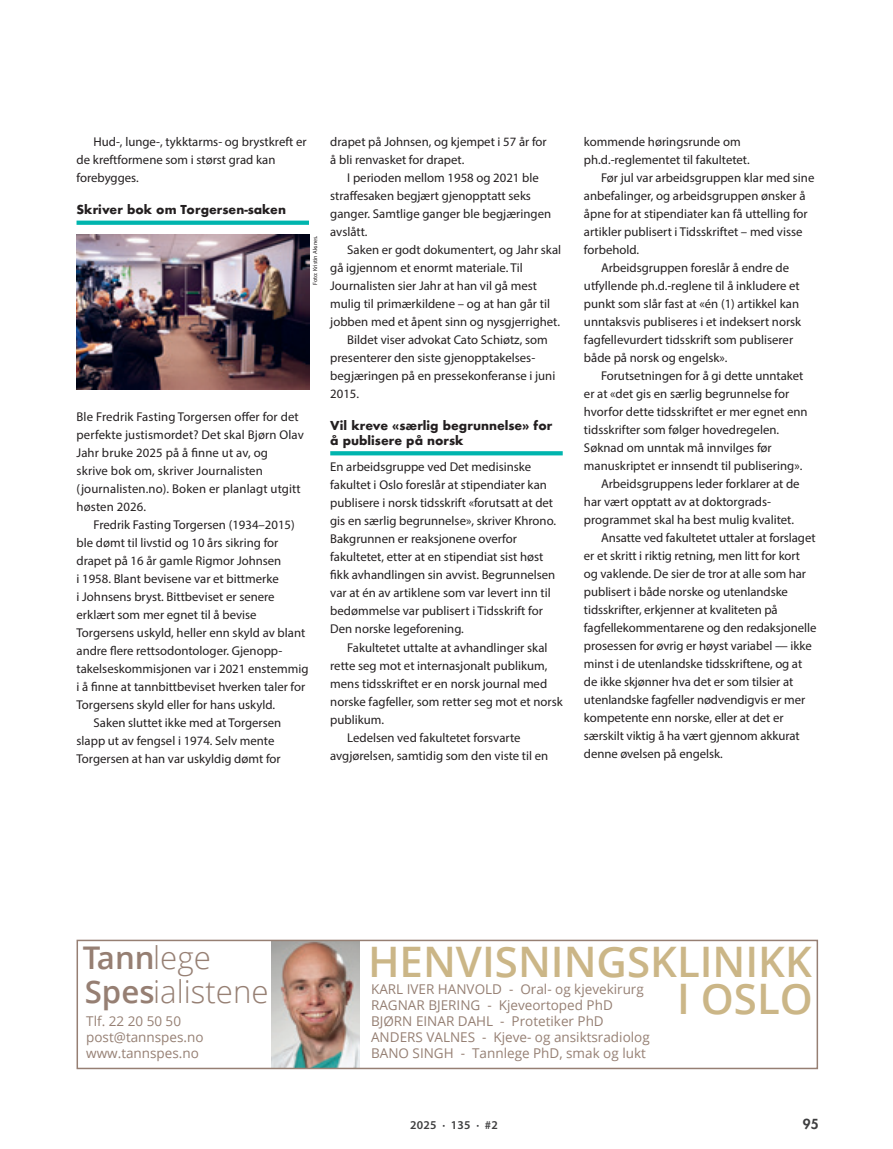
<style>
.page{position:relative;width:893px;height:1149px;background:#fff}
.page>*{position:absolute;margin:0;border:0;box-sizing:border-box;transform-origin:0 0}
.t1{font:600 42px/36.5px "Open Sans";color:#cbb687;text-align:right}
.t2{font:300 31.2px/34.2px "Open Sans";color:#967f73}
.t3{font:13.5px/16.2px "Open Sans";color:#968074}
.t4{font:800 13.5px "Futura Std";color:#3e3e3f}
.t5{font:12.75px/18px "Myriad Pro";color:#231f20}
.t6{font:700 12px/14.4px "Futura";color:#231f20}
.t7{font:600 12px "Myriad Pro";letter-spacing:.02em;color:#3e3e3f}
.t8{font:6px "Myriad Pro";color:#231f20}
.s1{font-weight:600}
</style>
<div class="page">
<div style="left:77px;top:220px;width:232px;height:5px;background:#00b5ae"></div>
<img style="left:77px;top:234px;width:232px;height:155px">
<svg style="left:330px;top:451px;width:233px;height:4px"></svg>
<img style="left:271px;top:942px;width:88px;height:123px">
<div style="left:77px;top:939px;width:741px;height:129px;border:2px solid #967f73"></div>
<p class="t5" style="left:77px;top:132px;width:232px;text-indent:17px">Hud-, lunge-, tykktarms- og brystkreft er de kreftformene som i størst grad kan forebygges.</p>
<p class="t6" style="left:77px;top:202px;width:211px">Skriver bok om Torgersen-saken</p>
<p class="t8" style="left:311px;top:285px;width:51px;rotate:-90deg">Foto: Kristin Aksnes.</p>
<p class="t5" style="left:77px;top:407px;width:229px">Ble Fredrik Fasting Torgersen offer for det perfekte justismordet? Det skal Bjørn Olav Jahr bruke 2025 på å finne ut av, og<br>skrive bok om, skriver Journalisten (journalisten.no). Boken er planlagt utgitt høsten 2026.</p>
<p class="t5" style="left:94px;top:515px;width:203px">Fredrik Fasting Torgersen (1934–2015)</p>
<p class="t5" style="left:77px;top:533px;width:203px">ble dømt til livstid og 10 års sikring for</p>
<p class="t5" style="left:77px;top:551px;width:206px">drapet på 16 år gamle Rigmor Johnsen</p>
<p class="t5" style="left:77px;top:569px;width:204px">i 1958. Blant bevisene var et bittmerke</p>
<p class="t5" style="left:77px;top:587px;width:200px">i Johnsens bryst. Bittbeviset er senere</p>
<p class="t5" style="left:77px;top:605px;width:182px">erklært som mer egnet til å bevise</p>
<p class="t5" style="left:77px;top:623px;width:230px">Torgersens uskyld, heller enn skyld av blant</p>
<p class="t5" style="left:77px;top:641px;width:207px">andre flere rettsodontologer. Gjenopp-</p>
<p class="t5" style="left:77px;top:659px;width:233px">takelseskommisjonen var i 2021 enstemmig</p>
<p class="t5" style="left:77px;top:677px;width:230px">i å finne at tannbittbeviset hverken taler for</p>
<p class="t5" style="left:77px;top:695px;width:200px">Torgersens skyld eller for hans uskyld.</p>
<p class="t5" style="left:94px;top:713px;width:189px">Saken sluttet ikke med at Torgersen</p>
<p class="t5" style="left:77px;top:731px;width:199px">slapp ut av fengsel i 1974. Selv mente</p>
<p class="t5" style="left:77px;top:749px;width:206px">Torgersen at han var uskyldig dømt for</p>
<p class="t5" style="left:330px;top:132px;width:218px">drapet på Johnsen, og kjempet i 57 år for å bli renvasket for drapet.</p>
<p class="t5" style="left:330px;top:168px;width:222px;text-indent:17px">I perioden mellom 1958 og 2021 ble straffesaken begjært gjenopptatt seks ganger. Samtlige ganger ble begjæringen avslått.</p>
<p class="t5" style="left:347px;top:240px;width:215px">Saken er godt dokumentert, og Jahr skal</p>
<p class="t5" style="left:330px;top:258px;width:194px">gå igjennom et enormt materiale. Til</p>
<p class="t5" style="left:330px;top:276px;width:208px">Journalisten sier Jahr at han vil gå mest</p>
<p class="t5" style="left:330px;top:294px;width:221px">mulig til primærkildene – og at han går til</p>
<p class="t5" style="left:330px;top:312px;width:231px">jobben med et åpent sinn og nysgjerrighet.</p>
<p class="t5" style="left:347px;top:330px;width:202px">Bildet viser advokat Cato Schiøtz, som</p>
<p class="t5" style="left:330px;top:348px;width:206px">presenterer den siste gjenopptakelses-</p>
<p class="t5" style="left:330px;top:366px;width:227px">begjæringen på en pressekonferanse i juni</p>
<p class="t5" style="left:330px;top:384px;width:30px">2015.</p>
<p class="t6" style="left:330px;top:418px;width:224px">Vil kreve «særlig begrunnelse» for å publisere på norsk</p>
<p class="t5" style="left:330px;top:457px;width:227px">En arbeidsgruppe ved Det medisinske fakultet i Oslo foreslår at stipendiater kan publisere i norsk tidsskrift «forutsatt at det gis en særlig begrunnelse», skriver Khrono.<br>Bakgrunnen er reaksjonene overfor fakultetet, etter at en stipendiat sist høst fikk avhandlingen sin avvist. Begrunnelsen var at én av artiklene som var levert inn til bedømmelse var publisert i Tidsskrift for Den norske legeforening.</p>
<p class="t5" style="left:347px;top:637px;width:202px">Fakultetet uttalte at avhandlinger skal</p>
<p class="t5" style="left:330px;top:655px;width:219px">rette seg mot et internasjonalt publikum,</p>
<p class="t5" style="left:330px;top:673px;width:218px">mens tidsskriftet er en norsk journal med</p>
<p class="t5" style="left:330px;top:691px;width:234px">norske fagfeller, som retter seg mot et norsk</p>
<p class="t5" style="left:330px;top:709px;width:55px">publikum.</p>
<p class="t5" style="left:347px;top:727px;width:175px">Ledelsen ved fakultetet forsvarte</p>
<p class="t5" style="left:330px;top:746px;width:220px">avgjørelsen, samtidig som den viste til en</p>
<p class="t5" style="left:584px;top:132px;width:158px">kommende høringsrunde om</p>
<p class="t5" style="left:584px;top:150px;width:167px">ph.d.-reglementet til fakultetet.</p>
<p class="t5" style="left:601px;top:168px;width:215px">Før jul var arbeidsgruppen klar med sine</p>
<p class="t5" style="left:584px;top:186px;width:223px">anbefalinger, og arbeidsgruppen ønsker å</p>
<p class="t5" style="left:584px;top:204px;width:225px">åpne for at stipendiater kan få uttelling for</p>
<p class="t5" style="left:584px;top:222px;width:220px">artikler publisert i Tidsskriftet – med visse</p>
<p class="t5" style="left:584px;top:240px;width:57px">forbehold.</p>
<p class="t5" style="left:601px;top:258px;width:190px">Arbeidsgruppen foreslår å endre de</p>
<p class="t5" style="left:584px;top:276px;width:217px">utfyllende ph.d.-reglene til å inkludere et</p>
<p class="t5" style="left:584px;top:294px;width:217px">punkt som slår fast at «én (1) artikkel kan</p>
<p class="t5" style="left:584px;top:312px;width:219px">unntaksvis publiseres i et indeksert norsk</p>
<p class="t5" style="left:584px;top:330px;width:211px">fagfellevurdert tidsskrift som publiserer</p>
<p class="t5" style="left:584px;top:348px;width:145px">både på norsk og engelsk».</p>
<p class="t5" style="left:601px;top:366px;width:204px">Forutsetningen for å gi dette unntaket</p>
<p class="t5" style="left:584px;top:384px;width:207px">er at «det gis en særlig begrunnelse for</p>
<p class="t5" style="left:584px;top:402px;width:225px">hvorfor dette tidsskriftet er mer egnet enn</p>
<p class="t5" style="left:584px;top:420px;width:197px">tidsskrifter som følger hovedregelen.</p>
<p class="t5" style="left:584px;top:438px;width:189px">Søknad om unntak må innvilges før</p>
<p class="t5" style="left:584px;top:456px;width:220px">manuskriptet er innsendt til publisering».</p>
<p class="t5" style="left:601px;top:474px;width:200px">Arbeidsgruppens leder forklarer at de</p>
<p class="t5" style="left:584px;top:492px;width:188px">har vært opptatt av at doktorgrads-</p>
<p class="t5" style="left:584px;top:510px;width:212px">programmet skal ha best mulig kvalitet.</p>
<p class="t5" style="left:601px;top:528px;width:216px">Ansatte ved fakultetet uttaler at forslaget</p>
<p class="t5" style="left:584px;top:546px;width:218px">er et skritt i riktig retning, men litt for kort</p>
<p class="t5" style="left:584px;top:564px;width:224px">og vaklende. De sier de tror at alle som har</p>
<p class="t5" style="left:584px;top:582px;width:206px">publisert i både norske og utenlandske</p>
<p class="t5" style="left:584px;top:600px;width:195px">tidsskrifter, erkjenner at kvaliteten på</p>
<p class="t5" style="left:584px;top:618px;width:234px">fagfellekommentarene og den redaksjonelle</p>
<p class="t5" style="left:584px;top:636px;width:229px">prosessen for øvrig er høyst variabel — ikke</p>
<p class="t5" style="left:584px;top:654px;width:220px">minst i de utenlandske tidsskriftene, og at</p>
<p class="t5" style="left:584px;top:672px;width:211px">de ikke skjønner hva det er som tilsier at</p>
<p class="t5" style="left:584px;top:690px;width:223px">utenlandske fagfeller nødvendigvis er mer</p>
<p class="t5" style="left:584px;top:708px;width:201px">kompetente enn norske, eller at det er</p>
<p class="t5" style="left:584px;top:726px;width:217px">særskilt viktig å ha vært gjennom akkurat</p>
<p class="t5" style="left:584px;top:744px;width:140px">denne øvelsen på engelsk.</p>
<h2 class="t2" style="left:83px;top:939px;width:187px"><span class="s1">T ann</span>lege<br><span class="s1">Spes</span>ialistene</h2>
<p class="t3" style="left:86px;top:1012px;width:119px">Tlf. 22 20 50 50 post@tannspes.no www.tannspes.no</p>
<h1 class="t1" style="left:368px;top:942px;width:446px">HENVISNINGSKLINIKK<br>I OSLO</h1>
<p class="t3" style="left:371px;top:979px;width:280px">KARL IVER HANVOLD - Oral- og kjevekirurg RAGNAR BJERING - Kjeveortoped PhD BJØRN EINAR DAHL - Protetiker PhD ANDERS VALNES - Kjeve- og ansiktsradiolog BANO SINGH - Tannlege PhD, smak og lukt</p>
<p class="t7" style="left:410px;top:1117px;width:89px">2025 · 135 · #2</p>
<p class="t4" style="left:803px;top:1115px;width:17px">95</p>
</div>
